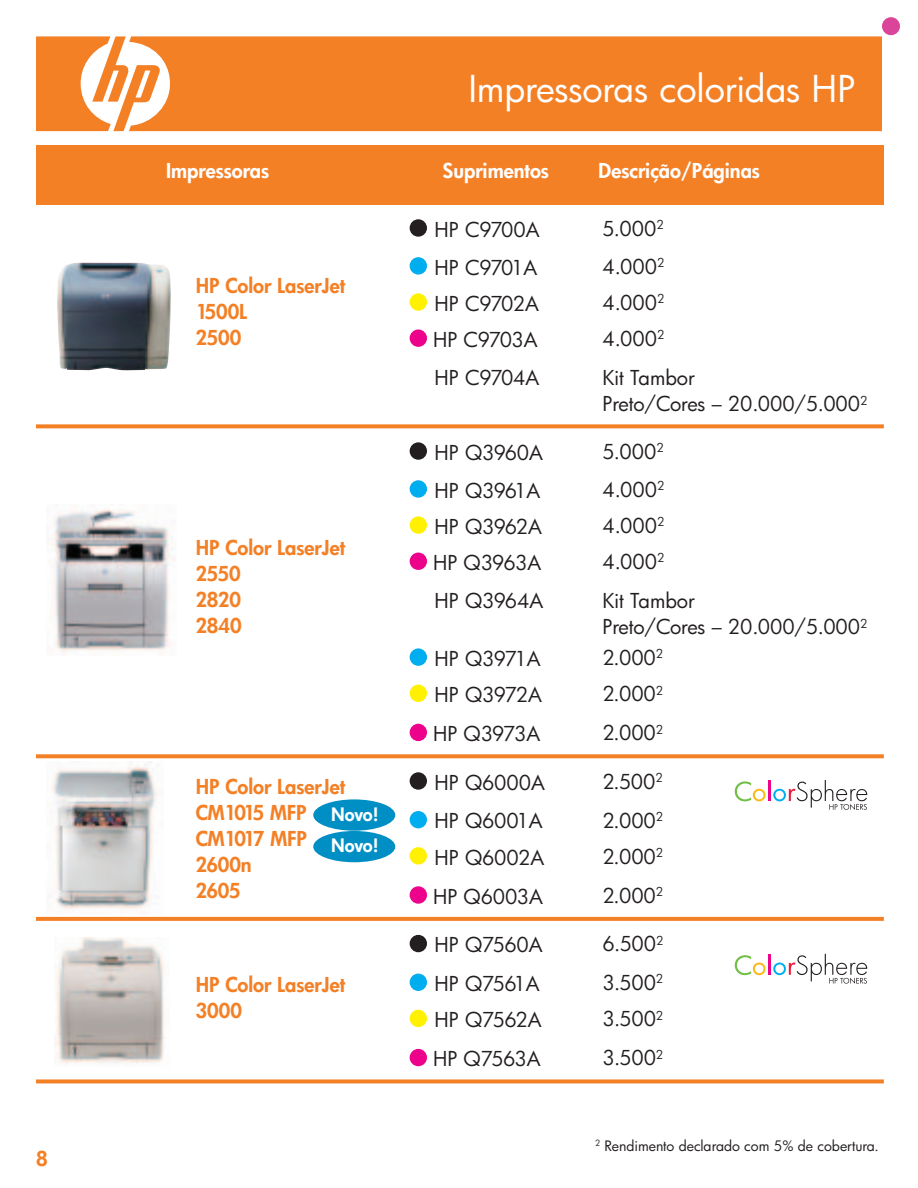
<style>
.page{position:relative;width:918px;height:1188px;background:#fff}
.page>*{position:absolute;margin:0;border:0;box-sizing:border-box;transform-origin:0 0}
.t1{font:36px "Futura Bk";letter-spacing:-.005em;color:#fff}
.t2{font:20px/26px "Futura Bk";color:#231f20}
.t3{font:20px/26px "Futura Hv";color:#f48026}
.t4{font:20px "Futura Bk";letter-spacing:-.02em;color:#231f20}
.t5{font:20px "Futura Hv";color:#fff}
.t6{font:20px "Futura Bk";letter-spacing:-.035em;color:#231f20}
.t7{font:18px/31.6px "Futura Hv";letter-spacing:-.02em;color:#fff}
.t8{font:14px "Futura Bk";color:#231f20}
</style>
<div class="page">
<div style="left:36px;top:146px;width:364px;height:59px;background:#f48026"></div>
<div style="left:400px;top:146px;width:192px;height:59px;background:#f48026"></div>
<div style="left:592px;top:146px;width:292px;height:59px;background:#f48026"></div>
<div style="left:410px;top:219px;width:17px;height:18px;background:#231f20;border-radius:50%"></div>
<div style="left:410px;top:257px;width:17px;height:18px;background:#00aeef;border-radius:50%"></div>
<div style="left:410px;top:293px;width:17px;height:18px;background:#fff101;border-radius:50%"></div>
<div style="left:410px;top:329px;width:17px;height:18px;background:#ed028c;border-radius:50%"></div>
<div style="left:410px;top:442px;width:17px;height:18px;background:#231f20;border-radius:50%"></div>
<div style="left:410px;top:480px;width:17px;height:18px;background:#00aeef;border-radius:50%"></div>
<div style="left:410px;top:516px;width:17px;height:18px;background:#fff101;border-radius:50%"></div>
<div style="left:410px;top:553px;width:17px;height:17px;background:#ed028c;border-radius:50%"></div>
<div style="left:410px;top:648px;width:17px;height:18px;background:#00aeef;border-radius:50%"></div>
<div style="left:410px;top:685px;width:17px;height:17px;background:#fff101;border-radius:50%"></div>
<div style="left:410px;top:724px;width:17px;height:17px;background:#ed028c;border-radius:50%"></div>
<div style="left:410px;top:772px;width:17px;height:18px;background:#231f20;border-radius:50%"></div>
<div style="left:410px;top:811px;width:17px;height:17px;background:#00aeef;border-radius:50%"></div>
<div style="left:410px;top:847px;width:17px;height:18px;background:#fff101;border-radius:50%"></div>
<div style="left:410px;top:886px;width:17px;height:18px;background:#ed028c;border-radius:50%"></div>
<div style="left:410px;top:935px;width:17px;height:17px;background:#231f20;border-radius:50%"></div>
<div style="left:410px;top:974px;width:17px;height:17px;background:#00aeef;border-radius:50%"></div>
<div style="left:410px;top:1010px;width:17px;height:17px;background:#fff101;border-radius:50%"></div>
<div style="left:410px;top:1049px;width:17px;height:17px;background:#ed028c;border-radius:50%"></div>
<hr style="left:36px;top:145px;width:848px;height:1px;background:#f48026">
<svg style="left:36px;top:424px;width:848px;height:4px;background:#f58b39"></svg>
<svg style="left:36px;top:754px;width:848px;height:4px;background:#f48936"></svg>
<svg style="left:36px;top:917px;width:848px;height:4px;background:#f4832c"></svg>
<svg style="left:36px;top:1079px;width:848px;height:4px;background:#f58e3e"></svg>
<div style="left:882px;top:17px;width:18px;height:18px;background:#da4599;border-radius:50%"></div>
<div style="left:36px;top:36px;width:846px;height:95px;background:#f48026"></div>
<img style="left:57px;top:263px;width:114px;height:107px">
<img style="left:47px;top:505px;width:128px;height:148px">
<img style="left:52px;top:761px;width:107px;height:153px">
<img style="left:54px;top:938px;width:111px;height:126px">
<svg style="left:735px;top:781px;width:31px;height:20px"></svg>
<svg style="left:773px;top:780px;width:94px;height:30px"></svg>
<hr style="left:768px;top:780px;width:3px;height:21px;background:#ed028c">
<svg style="left:735px;top:955px;width:31px;height:20px"></svg>
<svg style="left:773px;top:954px;width:94px;height:30px"></svg>
<hr style="left:768px;top:954px;width:3px;height:21px;background:#ed028c">
<div style="left:313px;top:799px;width:82px;height:32px;background:#008fc5;border-radius:50%"></div>
<div style="left:313px;top:831px;width:82px;height:31px;background:#008fc5;border-radius:50%"></div>
<p class="t3" style="left:36px;top:1148px;width:13px">8</p>
<h1 class="t1" style="left:468px;top:75px;width:389px">Impressoras coloridas HP</h1>
<p class="t5" style="left:166px;top:162px;width:105px">Impressoras</p>
<p class="t5" style="left:443px;top:162px;width:108px">Suprimentos</p>
<p class="t5" style="left:598px;top:162px;width:163px">Descrição/Páginas</p>
<p class="t2" style="left:435px;top:219px;width:107px">HP C9700A</p>
<p class="t2" style="left:602px;top:218px;width:63px">5.000<sup>2</sup></p>
<p class="t6" style="left:435px;top:259px;width:104px">HP C9701A</p>
<p class="t2" style="left:602px;top:256px;width:64px">4.000<sup>2</sup></p>
<p class="t4" style="left:435px;top:296px;width:106px">HP C9702A</p>
<p class="t2" style="left:602px;top:292px;width:64px">4.000<sup>2</sup></p>
<p class="t2" style="left:433px;top:329px;width:106px">HP C9703A</p>
<p class="t2" style="left:602px;top:328px;width:64px">4.000<sup>2</sup></p>
<p class="t2" style="left:435px;top:367px;width:106px">HP C9704A</p>
<p class="t2" style="left:602px;top:367px;width:267px">Kit Tambor<br>Preto/Cores – 20.000/5.000<sup>2</sup></p>
<p class="t2" style="left:435px;top:442px;width:110px">HP Q3960A</p>
<p class="t2" style="left:602px;top:441px;width:63px">5.000<sup>2</sup></p>
<p class="t4" style="left:435px;top:483px;width:107px">HP Q3961A</p>
<p class="t2" style="left:602px;top:479px;width:64px">4.000<sup>2</sup></p>
<p class="t4" style="left:435px;top:519px;width:109px">HP Q3962A</p>
<p class="t2" style="left:602px;top:515px;width:64px">4.000<sup>2</sup></p>
<p class="t4" style="left:433px;top:555px;width:110px">HP Q3963A</p>
<p class="t2" style="left:602px;top:551px;width:64px">4.000<sup>2</sup></p>
<p class="t2" style="left:435px;top:590px;width:110px">HP Q3964A</p>
<p class="t2" style="left:602px;top:590px;width:267px">Kit Tambor<br>Preto/Cores – 20.000/5.000<sup>2</sup></p>
<p class="t4" style="left:435px;top:651px;width:108px">HP Q3971A</p>
<p class="t2" style="left:602px;top:647px;width:62px">2.000<sup>2</sup></p>
<p class="t4" style="left:435px;top:687px;width:109px">HP Q3972A</p>
<p class="t2" style="left:602px;top:683px;width:62px">2.000<sup>2</sup></p>
<p class="t4" style="left:433px;top:726px;width:109px">HP Q3973A</p>
<p class="t2" style="left:602px;top:722px;width:62px">2.000<sup>2</sup></p>
<p class="t2" style="left:435px;top:772px;width:112px">HP Q6000A</p>
<p class="t2" style="left:602px;top:771px;width:62px">2.500<sup>2</sup></p>
<p class="t2" style="left:435px;top:810px;width:110px">HP Q6001A</p>
<p class="t2" style="left:602px;top:810px;width:62px">2.000<sup>2</sup></p>
<p class="t2" style="left:435px;top:847px;width:111px">HP Q6002A</p>
<p class="t2" style="left:602px;top:846px;width:62px">2.000<sup>2</sup></p>
<p class="t2" style="left:433px;top:886px;width:111px">HP Q6003A</p>
<p class="t2" style="left:602px;top:885px;width:62px">2.000<sup>2</sup></p>
<p class="t2" style="left:435px;top:934px;width:110px">HP Q7560A</p>
<p class="t2" style="left:602px;top:933px;width:63px">6.500<sup>2</sup></p>
<p class="t4" style="left:435px;top:976px;width:107px">HP Q7561A</p>
<p class="t2" style="left:602px;top:972px;width:62px">3.500<sup>2</sup></p>
<p class="t4" style="left:435px;top:1012px;width:109px">HP Q7562A</p>
<p class="t2" style="left:602px;top:1008px;width:62px">3.500<sup>2</sup></p>
<p class="t4" style="left:433px;top:1051px;width:109px">HP Q7563A</p>
<p class="t2" style="left:602px;top:1047px;width:62px">3.500<sup>2</sup></p>
<p class="t3" style="left:196px;top:274px;width:151px">HP Color LaserJet<br>1500L<br>2500</p>
<p class="t3" style="left:196px;top:537px;width:151px">HP Color LaserJet<br>2550<br>2820<br>2840</p>
<p class="t3" style="left:196px;top:775px;width:151px">HP Color LaserJet<br>CM1015 MFP<br>CM1017 MFP<br>2600n<br>2605</p>
<p class="t7" style="left:331px;top:800px;width:49px">Novo!<br>Novo!</p>
<p class="t3" style="left:196px;top:973px;width:151px">HP Color LaserJet<br>3000</p>
<p class="t8" style="left:595px;top:1140px;width:285px"><sup>2</sup> Rendimento declarado com 5% de cobertura.</p>
</div>
